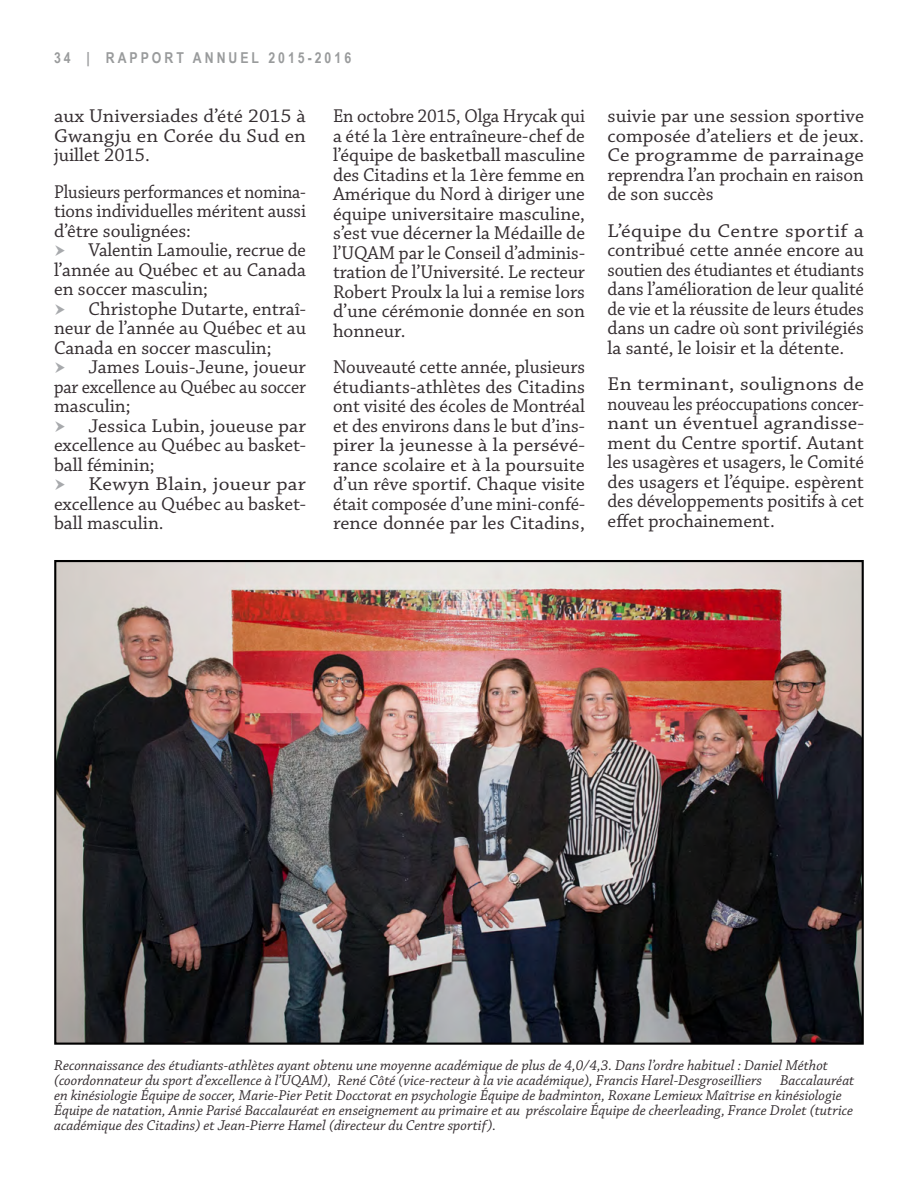
<style>
.page{position:relative;width:918px;height:1188px;background:#fff}
.page>*{position:absolute;margin:0;border:0;box-sizing:border-box;transform-origin:0 0}
.t1{font:19.5px/19.5px "Chaparral Pro";color:#342d30;text-align:justify;scale:1.1 1}
.t2{font:19.5px/19.5px "Chaparral Pro";color:#342d30;text-align:justify}
.t3{font:19.5px/19.5px "Chaparral Pro";color:#342d30;text-align:justify;scale:.96 1}
.t4{font:19.5px/19.5px "Chaparral Pro";color:#342d30;text-align:justify;scale:1.04 1}
.t5{font:19.5px/19.5px "Chaparral Pro";color:#342d30;text-align:justify;scale:.92 1}
.t6{font:19.5px/19.5px "Chaparral Pro";color:#342d30;text-align:justify;scale:1.05 1}
.t7{font:italic 15px/15px "Chaparral Pro";color:#342d30}
.t8{font:700 15px "Arial Narrow";letter-spacing:.2em;color:#999b9c}
</style>
<div class="page">
<img style="left:57px;top:563px;width:804px;height:479px">
<p class="t8" style="left:54px;top:47px;width:299px">34 | RAPPORT ANNUEL 2015-2016</p>
<h1 class="t6" style="left:54px;top:107px;width:241px">aux Universiades d’été 2015 à Gwangju en Corée du Sud en juillet 2015.</h1>
<h1 class="t5" style="left:54px;top:183px;width:275px">Plusieurs performances et nomina&shy;tions individuelles méritent aussi d’être soulignées:</h1>
<h1 class="t2" style="left:54px;top:241px;width:254px;text-indent:34px">Valentin Lamoulie, recrue de l’année au Québec et au Canada en soccer masculin;</h1>
<h1 class="t2" style="left:54px;top:300px;width:254px;text-indent:34px">Christophe Dutarte, entraî&shy;neur de l’année au Québec et au Canada en soccer masculin;</h1>
<h1 class="t2" style="left:54px;top:358px;width:254px;text-indent:34px">James Louis-Jeune, joueur par excellence au Québec au soccer masculin;</h1>
<h1 class="t4" style="left:54px;top:417px;width:244px;text-indent:34px">Jessica Lubin, joueuse par excellence au Québec au basket&shy;ball féminin;</h1>
<h1 class="t1" style="left:54px;top:475px;width:231px;text-indent:34px">Kewyn Blain, joueur par excellence au Québec au basket&shy;ball masculin.</h1>
<p class="t3" style="left:333px;top:107px;width:264px">En octobre 2015, Olga Hrycak qui a été la 1ère entraîneure-chef de l’équipe de basketball masculine des Citadins et la 1ère femme en Amérique du Nord à diriger une équipe universitaire masculine, s’est vue décerner la Médaille de l’UQAM par le Conseil d’adminis&shy;tration de l’Université. Le recteur Robert Proulx la lui a remise lors d’une cérémonie donnée en son honneur.</p>
<p class="t2" style="left:333px;top:358px;width:254px">Nouveauté cette année, plusieurs étudiants-athlètes des Citadins ont visité des écoles de Montréal et des environs dans le but d’ins&shy;pirer la jeunesse à la persévé&shy;rance scolaire et à la poursuite d’un rêve sportif. Chaque visite était composée d’une mini-confé&shy;rence donnée par les Citadins,</p>
<h1 class="t4" style="left:608px;top:107px;width:248px">suivie par une session sportive composée d’ateliers et de jeux.<br>Ce programme de parrainage reprendra l’an prochain en raison de son succès</h1>
<h1 class="t1" style="left:608px;top:222px;width:235px">L’équipe du Centre sportif a contribué cette année encore au soutien des étudiantes et étudiants dans l’amélioration de leur qualité de vie et la réussite de leurs études dans un cadre où sont privilégiés la santé, le loisir et la détente.</h1>
<p class="t1" style="left:608px;top:375px;width:235px">En terminant, soulignons de nouveau les préoccupations concer&shy;nant un éventuel agrandisse&shy;ment du Centre sportif. Autant les usagères et usagers, le Comité des usagers et l’équipe. espèrent des développements positifs à cet effet prochainement.</p>
<p class="t7" style="left:54px;top:1059px;width:802px">Reconnaissance des étudiants-athlètes ayant obtenu une moyenne académique de plus de 4,0/4,3. Dans l’ordre habituel : Daniel Méthot (coordonnateur du sport d’excellence à l’UQAM), René Côté (vice-recteur à la vie académique), Francis Harel-Desgroseilliers Baccalauréat en kinésiologie Équipe de soccer, Marie-Pier Petit Docctorat en psychologie Équipe de badminton, Roxane Lemieux Maîtrise en kinésiologie Équipe de natation, Annie Parisé Baccalauréat en enseignement au primaire et au préscolaire Équipe de cheerleading, France Drolet (tutrice académique des Citadins) et Jean-Pierre Hamel (directeur du Centre sportif).</p>
</div>
